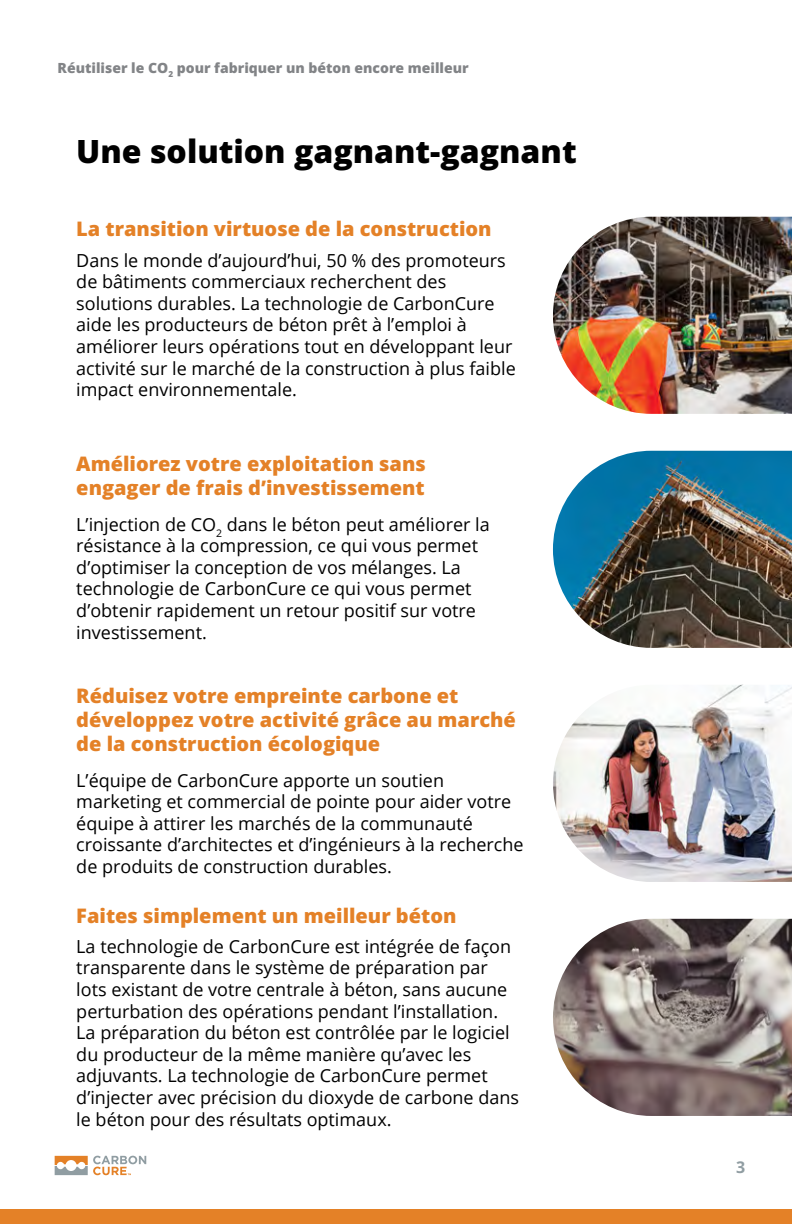
<style>
.page{position:relative;width:792px;height:1224px;background:#fff}
.page>*{position:absolute;margin:0;border:0;box-sizing:border-box;transform-origin:0 0}
.t1{font:800 32px "Open Sans";color:#000}
.t2{font:800 20px/24px "Open Sans";color:#e48127}
.t3{font:18px/21.6px "Open Sans";color:#000}
.t4{font:700 16px "Open Sans";color:#909da2}
.t5{font:800 14px "Open Sans";color:#828487}
</style>
<div class="page">
<div style="left:0;top:1210px;width:792px;height:14px;background:#e48127"></div>
<img style="left:553px;top:217px;width:239px;height:197px">
<img style="left:553px;top:451px;width:239px;height:197px">
<img style="left:553px;top:685px;width:239px;height:197px">
<img style="left:553px;top:919px;width:239px;height:197px">
<svg style="left:55px;top:1156px;width:91px;height:19px"></svg>
<p class="t5" style="left:58px;top:58px;width:413px">Réutiliser le CO<sub>2</sub> pour fabriquer un béton encore meilleur</p>
<h1 class="t1" style="left:76px;top:129px;width:502px">Une solution gagnant-gagnant</h1>
<p class="t2" style="left:76px;top:216px;width:417px">La transition virtuose de la construction</p>
<p class="t3" style="left:76px;top:249px;width:441px">Dans le monde d’aujourd’hui, 50 % des promoteurs de bâtiments commerciaux recherchent des solutions durables. La technologie de CarbonCure aide les producteurs de béton prêt à l’emploi à améliorer leurs opérations tout en développant leur activité sur le marché de la construction à plus faible impact environnementale.</p>
<p class="t2" style="left:76px;top:451px;width:351px">Améliorez votre exploitation sans engager de frais d’investissement</p>
<p class="t3" style="left:76px;top:513px;width:415px">L’injection de CO<sub>2</sub> dans le béton peut améliorer la résistance à la compression, ce qui vous permet d’optimiser la conception de vos mélanges. La technologie de CarbonCure ce qui vous permet d’obtenir rapidement un retour positif sur votre investissement.</p>
<p class="t2" style="left:76px;top:683px;width:441px">Réduisez votre empreinte carbone et développez votre activité grâce au marché de la construction écologique</p>
<p class="t3" style="left:76px;top:769px;width:449px">L’équipe de CarbonCure apporte un soutien marketing et commercial de pointe pour aider votre équipe à attirer les marchés de la communauté croissante d’architectes et d’ingénieurs à la recherche de produits de construction durables.</p>
<p class="t2" style="left:76px;top:903px;width:382px">Faites simplement un meilleur béton</p>
<p class="t3" style="left:76px;top:935px;width:444px">La technologie de CarbonCure est intégrée de façon transparente dans le système de préparation par lots existant de votre centrale à béton, sans aucune perturbation des opérations pendant l’installation.<br>La préparation du béton est contrôlée par le logiciel du producteur de la même manière qu’avec les adjuvants. La technologie de CarbonCure permet d’injecter avec précision du dioxyde de carbone dans le béton pour des résultats optimaux.</p>
<p class="t4" style="left:736px;top:1156px;width:11px">3</p>
</div>
